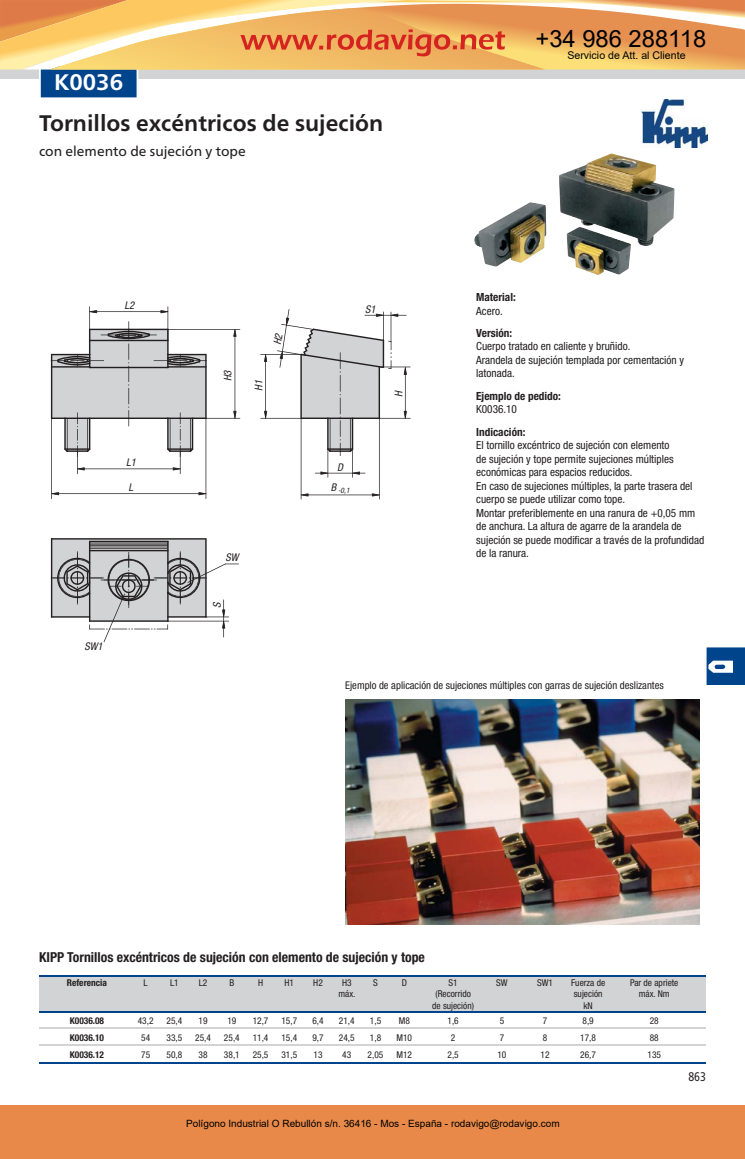
<style>
.page{position:relative;width:745px;height:1159px;background:#fff}
.page>*{position:absolute;margin:0;border:0;box-sizing:border-box;transform-origin:0 0}
.t1{font:23.75px "Arial";color:#000}
.t2{font:700 22.5px "Frutiger Neue LTW1 G";color:#231f20}
.t3{font:700 22.5px "Frutiger Neue LTW1 G";color:#fff}
.t4{font:700 condensed 13.75px "Helvetica Neue LTW1 G";color:#231f20}
.t5{font:13.75px "Frutiger Neue LTW1 G";color:#231f20}
.t6{font:12.5px "Frutiger Neue LTW1 G";color:#231f20;scale:.81 1}
.t7{font:condensed 11.25px/13.5px "Helvetica Neue LTW1 G";color:#231f20}
.t8{font:700 condensed 11.25px "Helvetica Neue LTW1 G";color:#231f20}
.t9{font:condensed 10.62px "Helvetica Neue LTW1 G";color:#231f20}
.t10{font:10.62px "Arial";color:#000}
.t11{font:italic condensed 10.62px "Helvetica Neue LTW1 G";color:#231f20}
.t12{font:10px "Arial";color:#000}
.t13{font:condensed 9.38px "Helvetica Neue LTW1 G";color:#231f20}
.t14{font:700 condensed 9.38px "Helvetica Neue LTW1 G";color:#231f20}
.t15{font:italic condensed 7.5px "Helvetica Neue LTW1 G";color:#231f20}
</style>
<div class="page">
<img style="left:641px;top:100px;width:65px;height:48px">
<svg style="left:706px;top:647px;width:38px;height:38px"></svg>
<img style="left:474px;top:153px;width:200px;height:122px">
<svg style="left:51px;top:321px;width:156px;height:153px"></svg>
<svg style="left:198px;top:492px;width:7px;height:3px"></svg>
<svg style="left:52px;top:492px;width:7px;height:3px"></svg>
<hr style="left:51px;top:493px;width:155px;height:1px;background:#231f20">
<hr style="left:51px;top:418px;width:1px;height:81px;background:#231f20">
<hr style="left:205px;top:418px;width:1px;height:81px;background:#231f20">
<svg style="left:160px;top:310px;width:7px;height:3px"></svg>
<svg style="left:90px;top:310px;width:7px;height:3px"></svg>
<hr style="left:89px;top:311px;width:79px;height:1px;background:#231f20">
<hr style="left:89px;top:306px;width:1px;height:35px;background:#231f20">
<hr style="left:167px;top:306px;width:1px;height:35px;background:#231f20">
<svg style="left:300px;top:328px;width:91px;height:149px"></svg>
<svg style="left:371px;top:493px;width:8px;height:3px"></svg>
<hr style="left:300px;top:494px;width:79px;height:1px;background:#231f20">
<hr style="left:300px;top:418px;width:1px;height:81px;background:#231f20">
<hr style="left:379px;top:418px;width:1px;height:81px;background:#231f20">
<hr style="left:404px;top:367px;width:1px;height:52px;background:#231f20">
<hr style="left:379px;top:418px;width:31px;height:1px;background:#231f20">
<hr style="left:379px;top:367px;width:31px;height:1px;background:#231f20">
<svg style="left:391px;top:314px;width:7px;height:3px"></svg>
<svg style="left:375px;top:314px;width:8px;height:3px"></svg>
<hr style="left:364px;top:315px;width:42px;height:1px;background:#231f20">
<hr style="left:383px;top:311px;width:1px;height:30px;background:#231f20">
<hr style="left:390px;top:312px;width:1px;height:30px;background:#231f20">
<hr style="left:279px;top:351px;width:3px;height:17px;background:#231f20">
<hr style="left:286px;top:309px;width:3px;height:16px;background:#231f20">
<svg style="left:282px;top:325px;width:5px;height:27px"></svg>
<svg style="left:277px;top:350px;width:30px;height:6px"></svg>
<svg style="left:281px;top:324px;width:33px;height:6px"></svg>
<svg style="left:264px;top:355px;width:3px;height:7px"></svg>
<svg style="left:264px;top:411px;width:3px;height:7px"></svg>
<hr style="left:265px;top:354px;width:1px;height:65px;background:#231f20">
<hr style="left:260px;top:354px;width:41px;height:1px;background:#231f20">
<hr style="left:260px;top:418px;width:41px;height:1px;background:#231f20">
<svg style="left:233px;top:411px;width:3px;height:7px"></svg>
<hr style="left:234px;top:329px;width:1px;height:90px;background:#231f20">
<hr style="left:167px;top:329px;width:73px;height:1px;background:#231f20">
<hr style="left:205px;top:418px;width:35px;height:1px;background:#231f20">
<svg style="left:51px;top:538px;width:188px;height:104px"></svg>
<img style="left:345px;top:699px;width:354px;height:226px">
<hr style="left:39px;top:976px;width:666px;height:1px;background:#00448c">
<div style="left:39px;top:977px;width:666px;height:34px;background:#d1d3d4"></div>
<hr style="left:39px;top:1011px;width:666px;height:1px;background:#00448c">
<hr style="left:39px;top:1027px;width:666px;height:1px;background:#d1d3d4">
<hr style="left:39px;top:1044px;width:666px;height:2px;background:#d1d3d4">
<hr style="left:39px;top:1062px;width:666px;height:1px;background:#00448c">
<div style="left:0;top:1105px;width:744px;height:54px;background:#e88949"></div>
<svg style="left:0;top:0;width:744px;height:98px"></svg>
<svg style="left:282px;top:333px;width:1px;height:12px"></svg>
<h1 class="t1" style="left:535px;top:22px;width:172px">+34 986 288118</h1>
<h2 class="t3" style="left:54px;top:74px;width:70px">K0036</h2>
<h2 class="t2" style="left:39px;top:115px;width:345px">Tornillos excéntricos de sujeción</h2>
<p class="t5" style="left:39px;top:146px;width:208px">con elemento de sujeción y tope</p>
<p class="t11" style="left:124px;top:299px;width:11px">L2</p>
<p class="t11" style="left:126px;top:456px;width:11px">L1</p>
<p class="t11" style="left:128px;top:481px;width:6px">L</p>
<p class="t11" style="left:84px;top:640px;width:20px">SW1</p>
<p class="t11" style="left:221px;top:381px;width:12px;rotate:-90deg">H3</p>
<p class="t11" style="left:252px;top:391px;width:12px;rotate:-90deg">H1</p>
<p class="t11" style="left:225px;top:551px;width:14px">SW</p>
<p class="t11" style="left:211px;top:608px;width:7px;rotate:-90deg">S</p>
<p class="t11" style="left:365px;top:303px;width:12px">S1</p>
<p class="t11" style="left:337px;top:461px;width:7px">D</p>
<p class="t15" style="left:330px;top:486px;width:20px"><sup>B</sup> -0,1</p>
<p class="t11" style="left:392px;top:397px;width:7px;rotate:-90deg">H</p>
<p class="t10" style="left:567px;top:48px;width:120px">Servicio de Att. al Cliente</p>
<p class="t8" style="left:476px;top:293px;width:41px">Material:</p>
<p class="t7" style="left:476px;top:305px;width:28px">Acero.</p>
<p class="t8" style="left:476px;top:329px;width:38px">Versión:</p>
<p class="t7" style="left:476px;top:341px;width:209px">Cuerpo tratado en caliente y bruñido.<br>Arandela de sujeción templada por cementación y latonada.</p>
<p class="t8" style="left:476px;top:392px;width:86px">Ejemplo de pedido:</p>
<p class="t7" style="left:476px;top:404px;width:42px">K0036.10</p>
<p class="t8" style="left:476px;top:428px;width:51px">Indicación:</p>
<p class="t7" style="left:476px;top:440px;width:229px">El tornillo excéntrico de sujeción con elemento<br>de sujeción y tope permite sujeciones múltiples económicas para espacios reducidos.<br>En caso de sujeciones múltiples, la parte trasera del cuerpo se puede utilizar como tope.<br>Montar preferiblemente en una ranura de +0,05 mm de anchura. La altura de agarre de la arandela de sujeción se puede modificar a través de la profundidad de la ranura.</p>
<p class="t9" style="left:345px;top:681px;width:320px">Ejemplo de aplicación de sujeciones múltiples con garras de sujeción deslizantes</p>
<p class="t4" style="left:39px;top:952px;width:387px">KIPP Tornillos excéntricos de sujeción con elemento de sujeción y tope</p>
<p class="t14" style="left:67px;top:979px;width:41px">Referencia</p>
<p class="t13" style="left:143px;top:979px;width:6px">L</p>
<p class="t13" style="left:170px;top:979px;width:10px">L1</p>
<p class="t13" style="left:199px;top:979px;width:10px">L2</p>
<p class="t13" style="left:229px;top:979px;width:6px">B</p>
<p class="t13" style="left:258px;top:979px;width:7px">H</p>
<p class="t13" style="left:284px;top:979px;width:11px">H1</p>
<p class="t13" style="left:313px;top:979px;width:11px">H2</p>
<p class="t13" style="left:342px;top:979px;width:11px">H3</p>
<p class="t13" style="left:373px;top:979px;width:6px">S</p>
<p class="t13" style="left:401px;top:979px;width:7px">D</p>
<p class="t13" style="left:448px;top:979px;width:11px">S1</p>
<p class="t13" style="left:496px;top:979px;width:13px">SW</p>
<p class="t13" style="left:536px;top:979px;width:17px">SW1</p>
<p class="t13" style="left:570px;top:979px;width:36px">Fuerza de</p>
<p class="t13" style="left:629px;top:979px;width:50px">Par de apriete</p>
<p class="t13" style="left:338px;top:990px;width:18px">máx.</p>
<p class="t13" style="left:435px;top:990px;width:37px">(Recorrido</p>
<p class="t13" style="left:573px;top:990px;width:30px">sujeción</p>
<p class="t13" style="left:638px;top:990px;width:32px">máx. Nm</p>
<p class="t13" style="left:432px;top:1002px;width:43px">de sujeción)</p>
<p class="t13" style="left:583px;top:1002px;width:11px">kN</p>
<p class="t14" style="left:70px;top:1017px;width:36px">K0036.08</p>
<p class="t13" style="left:138px;top:1017px;width:17px">43,2</p>
<p class="t13" style="left:166px;top:1017px;width:17px">25,4</p>
<p class="t13" style="left:198px;top:1017px;width:11px">19</p>
<p class="t13" style="left:227px;top:1017px;width:10px">19</p>
<p class="t13" style="left:252px;top:1017px;width:17px">12,7</p>
<p class="t13" style="left:281px;top:1017px;width:17px">15,7</p>
<p class="t13" style="left:312px;top:1017px;width:13px">6,4</p>
<p class="t13" style="left:339px;top:1017px;width:17px">21,4</p>
<p class="t13" style="left:369px;top:1017px;width:13px">1,5</p>
<p class="t13" style="left:398px;top:1017px;width:13px">M8</p>
<p class="t13" style="left:447px;top:1017px;width:13px">1,6</p>
<p class="t13" style="left:499px;top:1017px;width:6px">5</p>
<p class="t13" style="left:542px;top:1017px;width:6px">7</p>
<p class="t13" style="left:582px;top:1017px;width:13px">8,9</p>
<p class="t13" style="left:649px;top:1017px;width:10px">28</p>
<p class="t14" style="left:70px;top:1034px;width:36px">K0036.10</p>
<p class="t13" style="left:141px;top:1034px;width:10px">54</p>
<p class="t13" style="left:166px;top:1034px;width:17px">33,5</p>
<p class="t13" style="left:195px;top:1034px;width:17px">25,4</p>
<p class="t13" style="left:224px;top:1034px;width:17px">25,4</p>
<p class="t13" style="left:252px;top:1034px;width:17px">11,4</p>
<p class="t13" style="left:281px;top:1034px;width:17px">15,4</p>
<p class="t13" style="left:312px;top:1034px;width:13px">9,7</p>
<p class="t13" style="left:339px;top:1034px;width:17px">24,5</p>
<p class="t13" style="left:369px;top:1034px;width:13px">1,8</p>
<p class="t13" style="left:396px;top:1034px;width:17px">M10</p>
<p class="t13" style="left:450px;top:1034px;width:6px">2</p>
<p class="t13" style="left:499px;top:1034px;width:6px">7</p>
<p class="t13" style="left:542px;top:1034px;width:6px">8</p>
<p class="t13" style="left:580px;top:1034px;width:17px">17,8</p>
<p class="t13" style="left:649px;top:1034px;width:10px">88</p>
<p class="t14" style="left:70px;top:1051px;width:36px">K0036.12</p>
<p class="t13" style="left:141px;top:1051px;width:10px">75</p>
<p class="t13" style="left:166px;top:1051px;width:17px">50,8</p>
<p class="t13" style="left:198px;top:1051px;width:11px">38</p>
<p class="t13" style="left:224px;top:1051px;width:17px">38,1</p>
<p class="t13" style="left:252px;top:1051px;width:17px">25,5</p>
<p class="t13" style="left:281px;top:1051px;width:17px">31,5</p>
<p class="t13" style="left:313px;top:1051px;width:11px">13</p>
<p class="t13" style="left:342px;top:1051px;width:10px">43</p>
<p class="t13" style="left:367px;top:1051px;width:17px">2,05</p>
<p class="t13" style="left:396px;top:1051px;width:17px">M12</p>
<p class="t13" style="left:447px;top:1051px;width:13px">2,5</p>
<p class="t13" style="left:497px;top:1051px;width:11px">10</p>
<p class="t13" style="left:540px;top:1051px;width:10px">12</p>
<p class="t13" style="left:580px;top:1051px;width:17px">26,7</p>
<p class="t13" style="left:647px;top:1051px;width:15px">135</p>
<p class="t6" style="left:688px;top:1071px;width:23px">863</p>
<p class="t12" style="left:186px;top:1117px;width:375px">Polígono Industrial O Rebullón s/n. 36416 - Mos - España - rodavigo@rodavigo.com</p>
</div>
